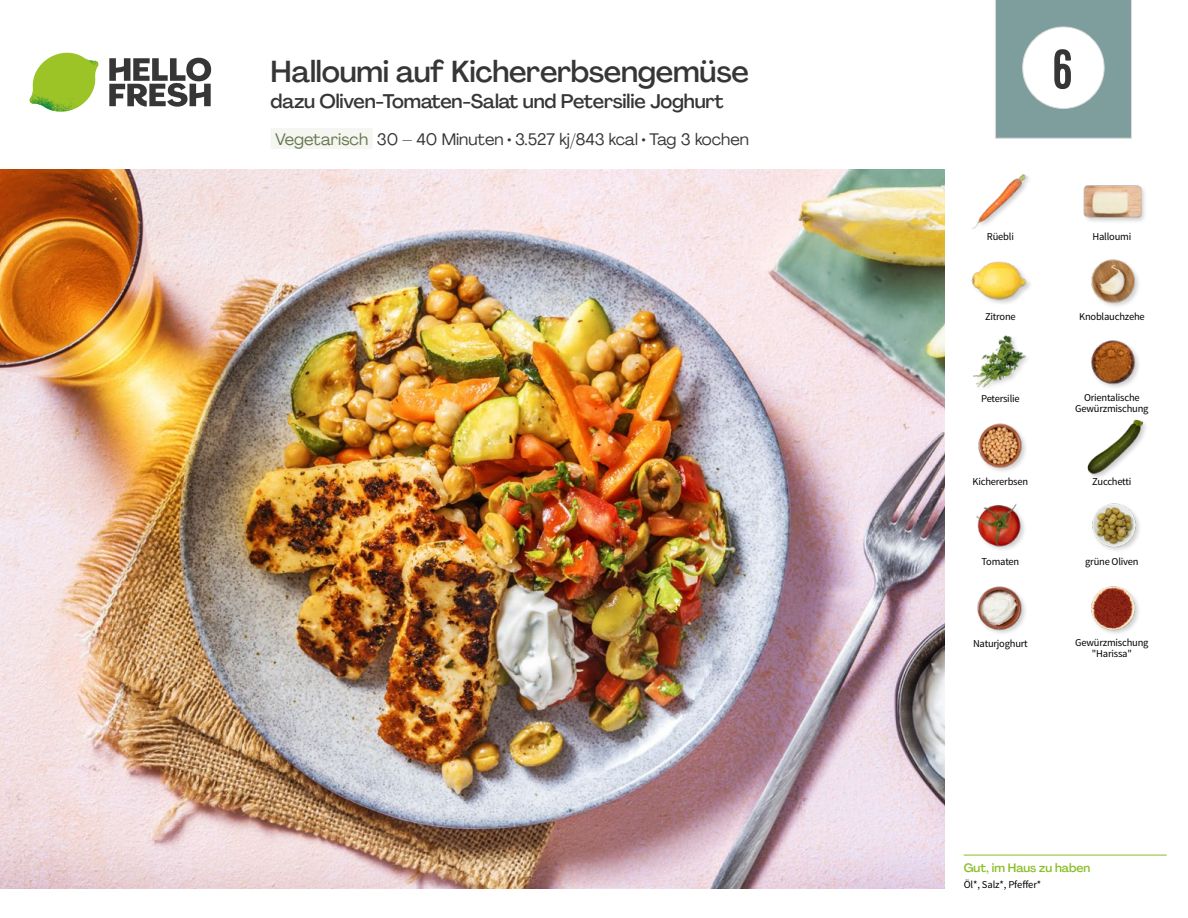
<style>
.page{position:relative;width:1188px;height:918px;background:#fff}
.page>*{position:absolute;margin:0;border:0;box-sizing:border-box;transform-origin:0 0}
.t1{font:57px "Kapra";color:#373636}
.t2{font:500 30px "Agrandir";letter-spacing:-.01em;color:#373636}
.t3{font:500 19.5px "Agrandir";letter-spacing:-.01em;color:#373636}
.t4{font:16.5px "Agrandir";color:#373636}
.t5{font:500 12px "Agrandir";color:#8abd24}
.t6{font:10.5px/10.5px "Source Sans Pro";letter-spacing:-.02em;color:#000;text-align:center}
.s1{color:#65764c}
</style>
<div class="page">
<div style="left:271px;top:128px;width:102px;height:21px;background:#f5f6f1"></div>
<hr style="left:964px;top:855px;width:203px;height:1px;background:#8abd24">
<svg style="left:109px;top:57px;width:102px;height:50px"></svg>
<svg style="left:34px;top:53px;width:62px;height:40px"></svg>
<img style="left:67px;top:53px;width:32px;height:26px">
<img style="left:33px;top:75px;width:59px;height:11px">
<img style="left:29px;top:79px;width:61px;height:33px">
<img style="left:65px;top:86px;width:27px;height:25px">
<img style="left:978px;top:423px;width:48px;height:48px">
<img style="left:973px;top:335px;width:54px;height:53px">
<img style="left:1091px;top:340px;width:48px;height:48px">
<img style="left:1091px;top:586px;width:48px;height:48px">
<img style="left:972px;top:174px;width:56px;height:56px">
<div style="left:1083px;top:184px;width:65px;height:41px;background:#000;opacity:.2"></div>
<img style="left:1084px;top:184px;width:57px;height:41px">
<img style="left:977px;top:586px;width:49px;height:48px">
<img style="left:1092px;top:503px;width:48px;height:48px">
<div style="left:1087px;top:419px;width:62px;height:62px;background:#000;opacity:.2"></div>
<img style="left:1087px;top:419px;width:55px;height:56px">
<img style="left:976px;top:503px;width:49px;height:47px">
<img style="left:1091px;top:259px;width:48px;height:48px">
<div style="left:972px;top:261px;width:61px;height:45px;background:#000;opacity:.2"></div>
<img style="left:971px;top:261px;width:57px;height:45px">
<img style="left:0;top:169px;width:945px;height:719px">
<div style="left:995px;top:0;width:137px;height:138px;background:#7e9e9d"></div>
<div style="left:1023px;top:27px;width:81px;height:81px;background:#fff;border-radius:50%"></div>
<div style="left:1023px;top:27px;width:81px;height:82px;border:1px solid #dadada;border-radius:50%"></div>
<h2 class="t2" style="left:271px;top:53px;width:480px">Halloumi auf Kichererbsengemüse</h2>
<h3 class="t3" style="left:271px;top:89px;width:455px">dazu Oliven-Tomaten-Salat und Petersilie Joghurt</h3>
<h3 class="t4" style="left:275px;top:129px;width:475px"><span class="s1">Vegetarisch</span> 30 – 40 Minuten • 3.527 kj/843 kcal • Tag 3 kochen</h3>
<h1 class="t1" style="left:1053px;top:37px;width:22px">6</h1>
<p class="t6" style="left:987px;top:231px;width:29px">Rüebli</p>
<p class="t6" style="left:1093px;top:231px;width:40px">Halloumi</p>
<p class="t6" style="left:985px;top:312px;width:32px">Zitrone</p>
<p class="t6" style="left:1079px;top:312px;width:67px">Knoblauchzehe</p>
<p class="t6" style="left:981px;top:393px;width:40px">Petersilie</p>
<p class="t6" style="left:1075px;top:393px;width:75px">Orientalische<br>Gewürzmischung</p>
<p class="t6" style="left:973px;top:477px;width:57px">Kichererbsen</p>
<p class="t6" style="left:1092px;top:477px;width:41px">Zucchetti</p>
<p class="t6" style="left:982px;top:557px;width:39px">Tomaten</p>
<p class="t6" style="left:1085px;top:557px;width:55px">grüne Oliven</p>
<p class="t6" style="left:973px;top:638px;width:56px">Naturjoghurt</p>
<p class="t6" style="left:1075px;top:638px;width:75px">Gewürzmischung "Harissa"</p>
<p class="t5" style="left:964px;top:861px;width:128px">Gut, im Haus zu haben</p>
<p class="t6" style="left:964px;top:879px;width:79px">Öl*, Salz*, Pfeffer*</p>
</div>
